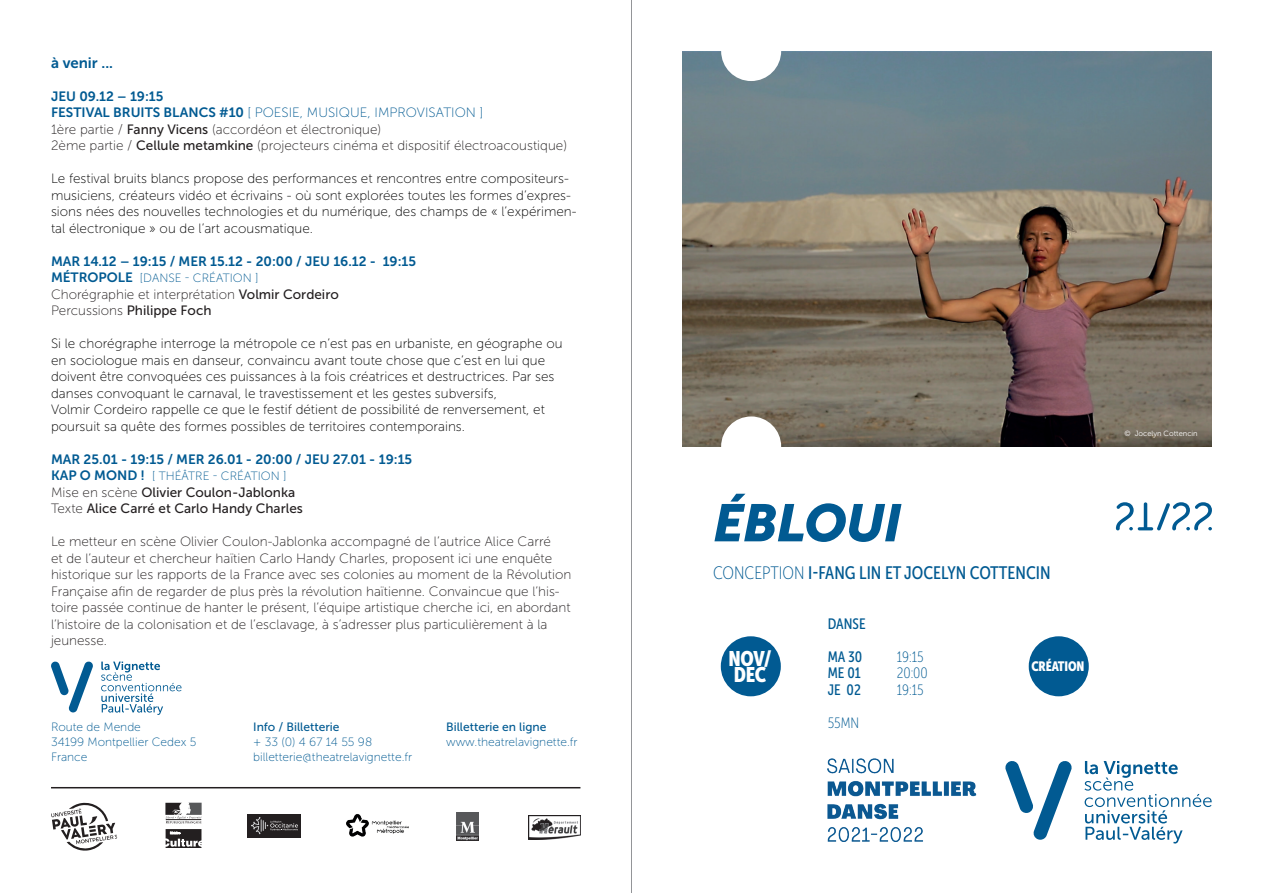
<style>
.page{position:relative;width:1263px;height:893px;background:#fff}
.page>*{position:absolute;margin:0;border:0;box-sizing:border-box;transform-origin:0 0}
.t1{font:italic 52.2px "Museo Sans 900";letter-spacing:-.02em;color:#015a92}
.t2{font:21px/16.5px "Museo Sans Cond 900";letter-spacing:-.015em;color:#fff}
.t3{font:18px "Museo Sans Cond 500";color:#015a92}
.t4{font:15px "Museo Sans Cond 100";color:#015a92}
.t5{font:15px "Museo Sans Cond 500";color:#015a92}
.t6{font:15px "Museo Sans 700";color:#015a92}
.t7{font:13.5px/16.5px "Museo Sans 100";color:#000}
.t8{font:13.5px/16.5px "Museo Sans 100";color:#231f20}
.t9{font:13.5px "Museo Sans 700";color:#015a92}
.t10{font:13.5px/16.5px "Museo Sans 500";color:#231f20}
.t11{font:13.5px "Museo Sans Cond 900";letter-spacing:-.01em;color:#fff}
.t12{font:12px/15px "Museo Sans 100";color:#015a92}
.t13{font:12px "Museo Sans 500";color:#015a92}
.t14{font:7.5px "Museo Sans 300";color:#fff}
.s1{font-family:"Museo Sans 700";color:#015a92}
.s2{color:#015a92}
.s3{font-family:"Museo Sans 500"}
.s4{font-family:"Museo Sans 700";font-size:13.5px}
.s5{font-family:"Museo Sans 100"}
.s6{font-family:"Museo Sans Cond 100"}
</style>
<div class="page">
<img style="left:682px;top:51px;width:530px;height:395px">
<hr style="left:51px;top:787px;width:529px;height:1px;background:#231f20">
<hr style="left:631px;top:0;width:1px;height:893px;background:#939598">
<svg style="left:51px;top:661px;width:42px;height:51px"></svg>
<svg style="left:101px;top:662px;width:80px;height:53px"></svg>
<div style="left:721px;top:636px;width:60px;height:60px;background:#015a92;border-radius:50%"></div>
<svg style="left:1005px;top:761px;width:67px;height:79px"></svg>
<svg style="left:1084px;top:761px;width:128px;height:82px"></svg>
<div style="left:721px;top:416px;width:60px;height:60px;background:#fff;border-radius:50%"></div>
<div style="left:721px;top:21px;width:60px;height:60px;background:#fff;border-radius:50%"></div>
<svg style="left:51px;top:803px;width:66px;height:48px"></svg>
<div style="left:248px;top:814px;width:53px;height:23px;background:#231f20"></div>
<svg style="left:251px;top:817px;width:47px;height:17px"></svg>
<svg style="left:166px;top:803px;width:35px;height:45px"></svg>
<img style="left:456px;top:812px;width:22px;height:29px">
<img style="left:529px;top:815px;width:51px;height:25px">
<svg style="left:1116px;top:502px;width:96px;height:28px"></svg>
<img style="left:347px;top:814px;width:61px;height:23px">
<div style="left:1029px;top:636px;width:60px;height:60px;background:#015a92;border-radius:50%"></div>
<img style="left:827px;top:758px;width:150px;height:83px">
<p class="t6" style="left:51px;top:54px;width:64px">à venir ...</p>
<p class="t9" style="left:51px;top:88px;width:114px">JEU 09.12 – 19:15</p>
<p class="t8" style="left:51px;top:104px;width:518px"><span class="s1">FESTIVAL BRUITS BLANCS #10</span> <span class="s2">[ POESIE, MUSIQUE, IMPROVISATION ]<br></span>1ère partie / <span class="s3">Fanny Vicens</span> (accordéon et électronique)<br>2ème partie / <span class="s3">Cellule metamkine</span> (projecteurs cinéma et dispositif électroacoustique)</p>
<p class="t7" style="left:51px;top:170px;width:527px">Le festival bruits blancs propose des performances et rencontres entre compositeurs&shy;musiciens, créateurs vidéo et écrivains - où sont explorées toutes les formes d’expres&shy;sions nées des nouvelles technologies et du numérique, des champs de « l’expérimen&shy;tal électronique » ou de l’art acousmatique.</p>
<p class="t9" style="left:51px;top:253px;width:367px">MAR 14.12 – 19:15 / MER 15.12 - 20:00 / JEU 16.12 - 19:15</p>
<p class="t12" style="left:51px;top:271px;width:209px"><span class="s4">MÉTROPOLE</span> [DANSE - CRÉATION ]</p>
<p class="t8" style="left:51px;top:286px;width:289px">Chorégraphie et interprétation <span class="s3">Volmir Cordeiro</span></p>
<p class="t10" style="left:51px;top:302px;width:162px"><span class="s5">Percussions</span> Philippe Foch</p>
<p class="t7" style="left:51px;top:335px;width:513px">Si le chorégraphe interroge la métropole ce n’est pas en urbaniste, en géographe ou en sociologue mais en danseur, convaincu avant toute chose que c’est en lui que doivent être convoquées ces puissances à la fois créatrices et destructrices. Par ses danses convoquant le carnaval, le travestissement et les gestes subversifs,<br>Volmir Cordeiro rappelle ce que le festif détient de possibilité de renversement, et poursuit sa quête des formes possibles de territoires contemporains.</p>
<p class="t9" style="left:51px;top:451px;width:363px">MAR 25.01 - 19:15 / MER 26.01 - 20:00 / JEU 27.01 - 19:15</p>
<p class="t12" style="left:51px;top:469px;width:237px"><span class="s4">KAP O MOND !</span> [ THÉÂTRE - CRÉATION ]</p>
<p class="t10" style="left:51px;top:484px;width:253px"><span class="s5">Mise en scène</span> Olivier Coulon-Jablonka<br><span class="s5">Texte</span> Alice Carré et Carlo Handy Charles</p>
<p class="t8" style="left:51px;top:533px;width:522px">Le metteur en scène Olivier Coulon-Jablonka accompagné de l’autrice Alice Carré<br>et de l’auteur et chercheur haïtien Carlo Handy Charles, proposent ici une enquête historique sur les rapports de la France avec ses colonies au moment de la Révolution Française afin de regarder de plus près la révolution haïtienne. Convaincue que l’his&shy;toire passée continue de hanter le présent, l’équipe artistique cherche ici, en abordant l’histoire de la colonisation et de l’esclavage, à s’adresser plus particulièrement à la jeunesse.</p>
<p class="t12" style="left:51px;top:720px;width:147px">Route de Mende<br>34199 Montpellier Cedex 5<br>France</p>
<p class="t13" style="left:253px;top:720px;width:88px">Info / Billetterie</p>
<p class="t12" style="left:253px;top:735px;width:160px">+ 33 (0) 4 67 14 55 98 billetterie@theatrelavignette.fr</p>
<p class="t13" style="left:446px;top:720px;width:102px">Billetterie en ligne</p>
<p class="t12" style="left:446px;top:735px;width:133px">www.theatrelavignette.fr</p>
<h1 class="t1" style="left:713px;top:493px;width:190px">ÉBLOUI</h1>
<h3 class="t3" style="left:713px;top:563px;width:339px"><span class="s6">CONCEPTION</span> I-FANG LIN ET JOCELYN COTTENCIN</h3>
<h2 class="t2" style="left:728px;top:650px;width:45px">NOV/<br>DEC</h2>
<p class="t5" style="left:828px;top:615px;width:39px">DANSE</p>
<p class="t5" style="left:828px;top:648px;width:36px">MA 30</p>
<p class="t4" style="left:897px;top:648px;width:28px">19:15</p>
<p class="t5" style="left:828px;top:665px;width:35px">ME 01</p>
<p class="t4" style="left:897px;top:665px;width:33px">20:00</p>
<p class="t5" style="left:828px;top:681px;width:35px">JE 02</p>
<p class="t4" style="left:897px;top:681px;width:28px">19:15</p>
<p class="t4" style="left:828px;top:714px;width:33px">55MN</p>
<p class="t11" style="left:1031px;top:659px;width:55px">CRÉATION</p>
<p class="t14" style="left:1124px;top:430px;width:75px">© Jocelyn Cottencin</p>
</div>
